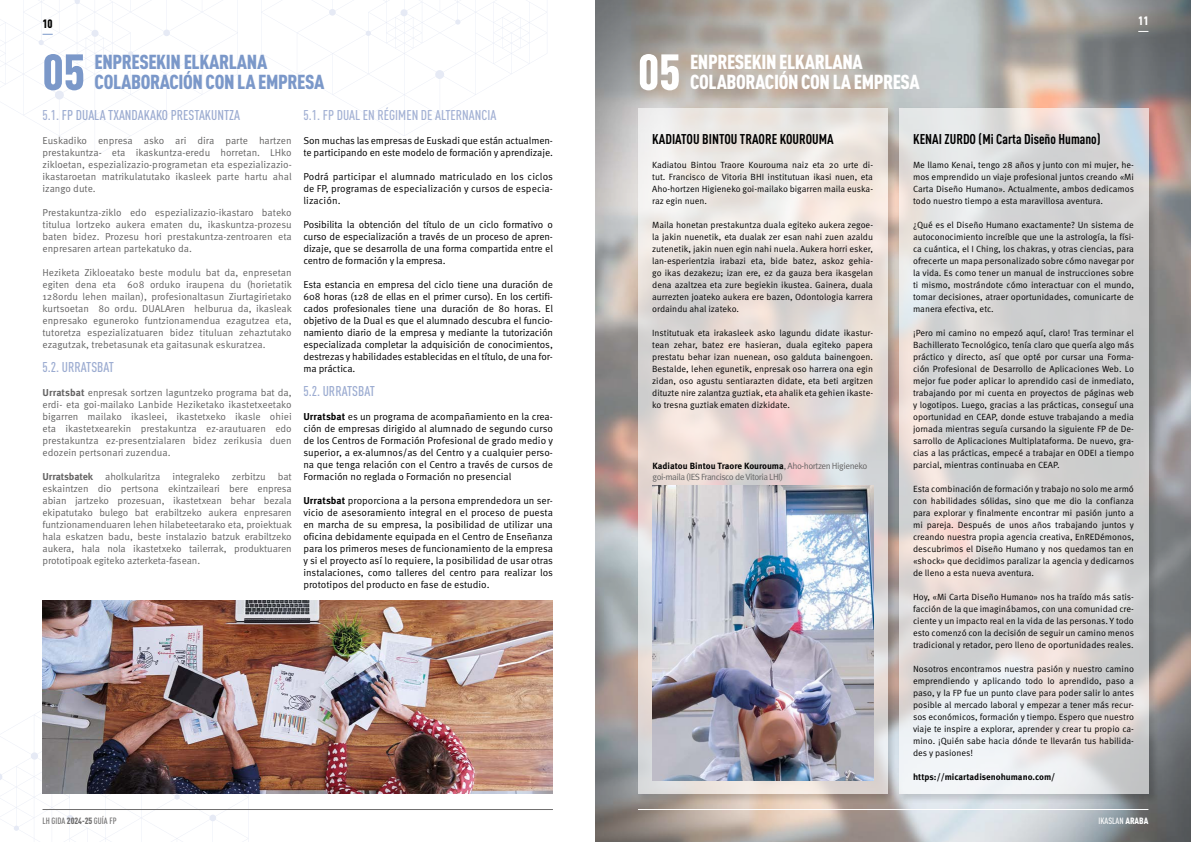
<style>
.page{position:relative;width:1191px;height:842px;background:#fff}
.page>*{position:absolute;margin:0;border:0;box-sizing:border-box;transform-origin:0 0}
.t1{font:900 condensed 50px "DIN Pro";color:#7b98c9}
.t2{font:900 condensed 50px "DIN Pro";color:#fff}
.t3{font:900 condensed 20px "DIN Pro";letter-spacing:-.02em;color:#7b98c9}
.t4{font:900 condensed 20px "DIN Pro";letter-spacing:-.02em;color:#fff}
.t5{font:700 condensed 14px "DIN Pro";color:#000}
.t6{font:500 condensed 14px "DIN Pro";color:#9cacd1}
.t7{font:500 condensed 14px "DIN Pro";color:#a3b1d4}
.t8{font:900 condensed 12px "DIN Pro";color:#000}
.t9{font:900 condensed 12px "DIN Pro";color:#fff}
.t10{font:10px/12px "Meta Pro";letter-spacing:-.01em;color:#000;text-align:justify}
.t11{font:10px/12px "Meta Pro";letter-spacing:-.005em;color:#646363;text-align:justify}
.t12{font:9px/12px "Meta Pro";color:#000;text-align:justify}
.t13{font:9px/10.8px "Meta Pro";letter-spacing:-.055em;color:#646363}
.t14{font:700 9px "Meta Pro";color:#000}
.t15{font:500 condensed 9px "DIN Pro";color:#706f6f}
.t16{font:500 condensed 9px "DIN Pro";letter-spacing:.005em;color:#fff}
.s1{color:#a3b1d4}
.s2{font-weight:700}
.s3{font-weight:700;color:#000}
.s4{font-weight:900}
</style>
<div class="page">
<svg style="left:261px;top:0;width:286px;height:136px"></svg>
<svg style="left:0;top:0;width:238px;height:157px"></svg>
<svg style="left:0;top:673px;width:249px;height:169px"></svg>
<hr style="left:43px;top:809px;width:510px;height:1px;background:#706f6f">
<img style="left:43px;top:600px;width:510px;height:194px">
<img style="left:595px;top:0;width:596px;height:842px">
<hr style="left:638px;top:809px;width:510px;height:1px;background:#fff">
<div style="left:636px;top:107px;width:261px;height:696px;background:#000;opacity:.25"></div>
<svg style="left:638px;top:108px;width:249px;height:686px;background:#e6deda"></svg>
<div style="left:897px;top:106px;width:261px;height:697px;background:#000;opacity:.25"></div>
<svg style="left:899px;top:108px;width:249px;height:686px;background:#dbd9d9"></svg>
<img style="left:652px;top:486px;width:221px;height:294px">
<h3 class="t8" style="left:43px;top:15px;width:12px">10</h3>
<h3 class="t9" style="left:1138px;top:12px;width:12px">11</h3>
<h1 class="t1" style="left:43px;top:33px;width:44px">05</h1>
<h2 class="t3" style="left:94px;top:47px;width:174px">ENPRESEKIN ELKARLANA</h2>
<h2 class="t3" style="left:94px;top:67px;width:231px">COLABORACIÓN CON LA EMPRESA</h2>
<h1 class="t2" style="left:638px;top:33px;width:44px">05</h1>
<h2 class="t4" style="left:690px;top:47px;width:174px">ENPRESEKIN ELKARLANA</h2>
<h2 class="t4" style="left:690px;top:67px;width:231px">COLABORACIÓN CON LA EMPRESA</h2>
<h3 class="t6" style="left:43px;top:105px;width:199px"><span class="s1">5.1.</span> FP DUALA TXANDAKAKO PRESTAKUNTZA</h3>
<p class="t11" style="left:43px;top:135px;width:251px">Euskadiko enpresa asko ari dira parte hartzen prestakuntza- eta ikaskuntza-eredu horretan. LHko zikloetan, espezializazio-programetan eta espezializazio&shy;ikastaroetan matrikulatutako ikasleek parte hartu ahal izango dute.</p>
<p class="t11" style="left:43px;top:207px;width:251px">Prestakuntza-ziklo edo espezializazio-ikastaro bateko titulua lortzeko aukera ematen du, ikaskuntza-prozesu baten bidez. Prozesu hori prestakuntza-zentroaren eta enpresaren artean partekatuko da.</p>
<p class="t11" style="left:43px;top:267px;width:251px">Heziketa Zikloeatako beste modulu bat da, enpresetan egiten dena eta 608 orduko iraupena du (horietatik 128ordu lehen mailan), profesionaltasun Ziurtagirietako kurtsoetan 80 ordu. DUALAren helburua da, ikasleak enpresako eguneroko funtzionamendua ezagutzea eta, tutoretza espezializatuaren bidez tituluan zehaztutako ezagutzak, trebetasunak eta gaitasunak eskuratzea.</p>
<h3 class="t6" style="left:43px;top:357px;width:73px">5.2. URRATSBAT</h3>
<p class="t11" style="left:43px;top:387px;width:251px"><span class="s2">Urratsbat</span> enpresak sortzen laguntzeko programa bat da, erdi- eta goi-mailako Lanbide Heziketako ikastetxeetako bigarren mailako ikasleei, ikastetxeko ikasle ohiei eta ikastetxearekin prestakuntza ez-arautuaren edo prestakuntza ez-presentzialaren bidez zerikusia duen edozein pertsonari zuzendua.</p>
<p class="t11" style="left:43px;top:471px;width:251px"><span class="s2">Urratsbatek</span> aholkularitza integraleko zerbitzu bat eskaintzen dio pertsona ekintzaileari bere enpresa abian jartzeko prozesuan, ikastetxean behar bezala ekipatutako bulego bat erabiltzeko aukera enpresaren funtzionamenduaren lehen hilabeteetarako eta, proiektuak hala eskatzen badu, beste instalazio batzuk erabiltzeko aukera, hala nola ikastetxeko tailerrak, produktuaren prototipoak egiteko azterketa-fasean.</p>
<h3 class="t7" style="left:303px;top:105px;width:194px">5.1. FP DUAL EN RÉGIMEN DE ALTERNANCIA</h3>
<p class="t10" style="left:303px;top:135px;width:251px">Son muchas las empresas de Euskadi que están actualmen&shy;te participando en este modelo de formación y aprendizaje.</p>
<p class="t10" style="left:303px;top:171px;width:251px">Podrá participar el alumnado matriculado en los ciclos de FP, programas de especialización y cursos de especia&shy;lización.</p>
<p class="t10" style="left:303px;top:219px;width:251px">Posibilita la obtención del título de un ciclo formativo o curso de especialización a través de un proceso de apren&shy;dizaje, que se desarrolla de una forma compartida entre el centro de formación y la empresa.</p>
<p class="t10" style="left:303px;top:279px;width:251px">Esta estancia en empresa del ciclo tiene una duración de 608 horas (128 de ellas en el primer curso). En los certifi&shy;cados profesionales tiene una duración de 80 horas. El objetivo de la Dual es que el alumnado descubra el funcio&shy;namiento diario de la empresa y mediante la tutorización especializada completar la adquisición de conocimientos, destrezas y habilidades establecidas en el título, de una for&shy;ma práctica.</p>
<h3 class="t6" style="left:303px;top:381px;width:73px">5.2. URRATSBAT</h3>
<p class="t10" style="left:303px;top:411px;width:251px"><span class="s2">Urratsbat</span> es un programa de acompañamiento en la crea&shy;ción de empresas dirigido al alumnado de segundo curso de los Centros de Formación Profesional de grado medio y superior, a ex-alumnos/as del Centro y a cualquier perso&shy;na que tenga relación con el Centro a través de cursos de Formación no reglada o Formación no presencial</p>
<p class="t10" style="left:303px;top:495px;width:251px"><span class="s2">Urratsbat</span> proporciona a la persona emprendedora un ser&shy;vicio de asesoramiento integral en el proceso de puesta en marcha de su empresa, la posibilidad de utilizar una oficina debidamente equipada en el Centro de Enseñanza para los primeros meses de funcionamiento de la empresa y si el proyecto así lo requiere, la posibilidad de usar otras instalaciones, como talleres del centro para realizar los prototipos del producto en fase de estudio.</p>
<h3 class="t5" style="left:652px;top:129px;width:183px">KADIATOU BINTOU TRAORE KOUROUMA</h3>
<h3 class="t5" style="left:913px;top:129px;width:189px">KENAI ZURDO (Mi Carta Diseño Humano)</h3>
<p class="t12" style="left:652px;top:159px;width:222px">Kadiatou Bintou Traore Kourouma naiz eta 20 urte di&shy;tut. Francisco de Vitoria BHI institutuan ikasi nuen, eta Aho-hortzen Higieneko goi-mailako bigarren maila euska&shy;raz egin nuen.</p>
<p class="t12" style="left:652px;top:219px;width:222px">Maila honetan prestakuntza duala egiteko aukera zegoe&shy;la jakin nuenetik, eta dualak zer esan nahi zuen azaldu zutenetik, jakin nuen egin nahi nuela. Aukera horri esker, lan-esperientzia irabazi eta, bide batez, askoz gehia&shy;go ikas dezakezu; izan ere, ez da gauza bera ikasgelan dena azaltzea eta zure begiekin ikustea. Gainera, duala aurrezten joateko aukera ere bazen, Odontologia karrera ordaindu ahal izateko.</p>
<p class="t12" style="left:652px;top:327px;width:222px">Institutuak eta irakasleek asko lagundu didate ikastur&shy;tean zehar, batez ere hasieran, duala egiteko papera prestatu behar izan nuenean, oso galduta bainengoen.<br>Bestalde, lehen egunetik, enpresak oso harrera ona egin zidan, oso agustu sentiarazten didate, eta beti argitzen dituzte nire zalantza guztiak, eta ahalik eta gehien ikaste&shy;ko tresna guztiak ematen dizkidate.</p>
<p class="t13" style="left:652px;top:461px;width:216px"><span class="s3">Kadiatou Bintou Traore Kourouma</span>, Aho-hortzen Higieneko goi-maila (IES Francisco de Vitoria LHI)</p>
<p class="t12" style="left:913px;top:159px;width:222px">Me llamo Kenai, tengo 28 años y junto con mi mujer, he&shy;mos emprendido un viaje profesional juntos creando «Mi Carta Diseño Humano». Actualmente, ambos dedicamos todo nuestro tiempo a esta maravillosa aventura.</p>
<p class="t12" style="left:913px;top:219px;width:222px">¿Qué es el Diseño Humano exactamente? Un sistema de autoconocimiento increíble que une la astrología, la físi&shy;ca cuántica, el I Ching, los chakras, y otras ciencias, para ofrecerte un mapa personalizado sobre cómo navegar por la vida. Es como tener un manual de instrucciones sobre ti mismo, mostrándote cómo interactuar con el mundo, tomar decisiones, atraer oportunidades, comunicarte de manera efectiva, etc.</p>
<p class="t12" style="left:913px;top:327px;width:222px">¡Pero mi camino no empezó aquí, claro! Tras terminar el Bachillerato Tecnológico, tenía claro que quería algo más práctico y directo, así que opté por cursar una Forma&shy;ción Profesional de Desarrollo de Aplicaciones Web. Lo mejor fue poder aplicar lo aprendido casi de inmediato, trabajando por mi cuenta en proyectos de páginas web y logotipos. Luego, gracias a las prácticas, conseguí una oportunidad en CEAP, donde estuve trabajando a media jornada mientras seguía cursando la siguiente FP de De&shy;sarrollo de Aplicaciones Multiplataforma. De nuevo, gra&shy;cias a las prácticas, empecé a trabajar en ODEI a tiempo parcial, mientras continuaba en CEAP.</p>
<p class="t12" style="left:913px;top:483px;width:222px">Esta combinación de formación y trabajo no solo me armó con habilidades sólidas, sino que me dio la confianza para explorar y finalmente encontrar mi pasión junto a mi pareja. Después de unos años trabajando juntos y creando nuestra propia agencia creativa, EnREDémonos, descubrimos el Diseño Humano y nos quedamos tan en «shock» que decidimos paralizar la agencia y dedicarnos de lleno a esta nueva aventura.</p>
<p class="t12" style="left:913px;top:591px;width:222px">Hoy, «Mi Carta Diseño Humano» nos ha traído más satis&shy;facción de la que imaginábamos, con una comunidad cre&shy;ciente y un impacto real en la vida de las personas. Y todo esto comenzó con la decisión de seguir un camino menos tradicional y retador, pero lleno de oportunidades reales.</p>
<p class="t12" style="left:913px;top:663px;width:222px">Nosotros encontramos nuestra pasión y nuestro camino emprendiendo y aplicando todo lo aprendido, paso a paso, y la FP fue un punto clave para poder salir lo antes posible al mercado laboral y empezar a tener más recur&shy;sos económicos, formación y tiempo. Espero que nuestro viaje te inspire a explorar, aprender y crear tu propio ca&shy;mino. ¡Quién sabe hacia dónde te llevarán tus habilida&shy;des y pasiones!</p>
<p class="t14" style="left:913px;top:771px;width:144px">https://micartadisenohumano.com/</p>
<p class="t15" style="left:43px;top:814px;width:76px">LH GIDA <span class="s4">2024-25</span> GUÍA FP</p>
<p class="t16" style="left:1098px;top:814px;width:51px">IKASLAN <span class="s4">ARABA</span></p>
</div>
